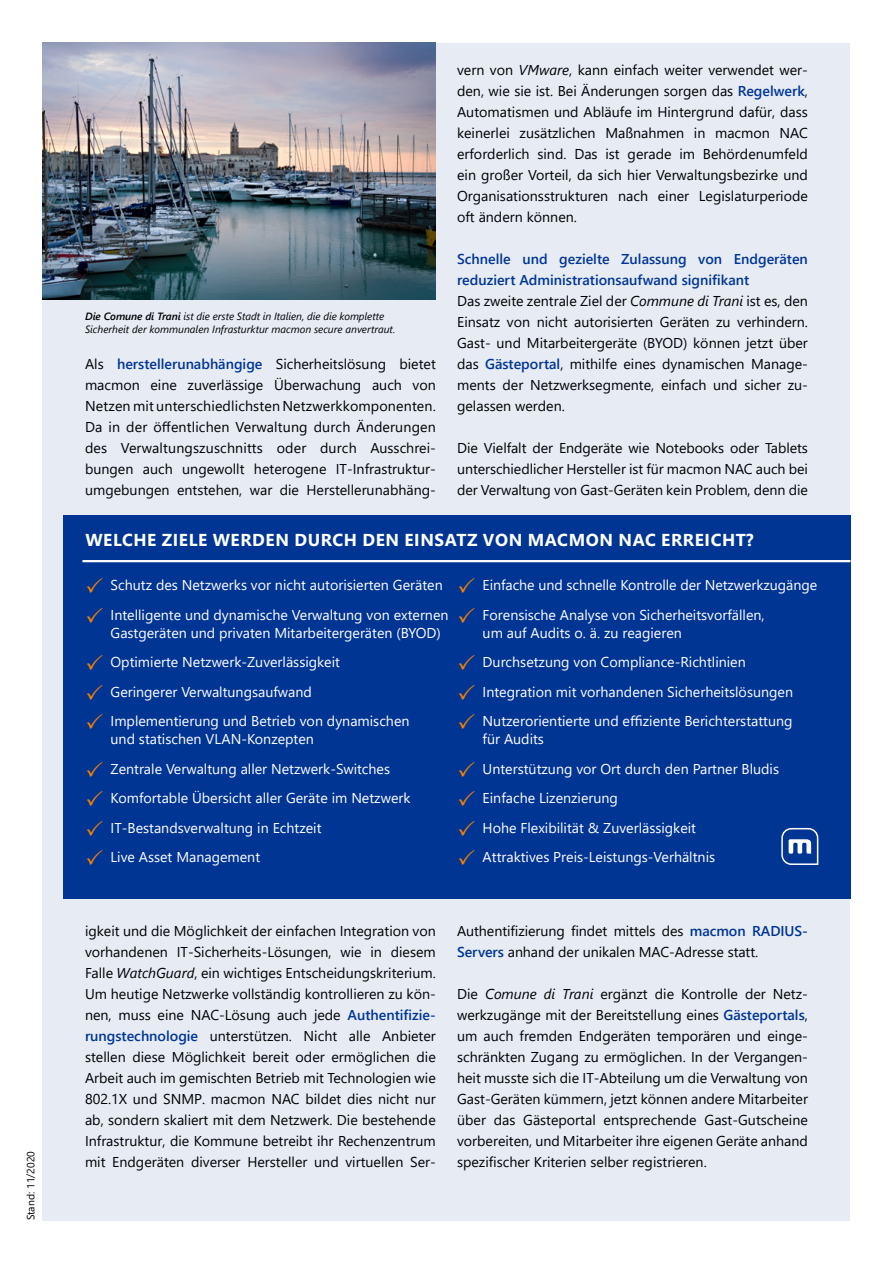
<style>
.page{position:relative;width:893px;height:1263px;background:#fff}
.page>*{position:absolute;margin:0;border:0;box-sizing:border-box;transform-origin:0 0}
.t1{font:700 17.25px "Segoe UI";letter-spacing:.035em;color:#fff}
.t2{font:14.25px/21px "Segoe UI";color:#000;text-align:justify}
.t3{font:14.25px/29.5px "Segoe UI";color:#fff}
.t4{font:italic 10.5px/13.5px "Segoe UI";color:#000}
.t5{font:10.5px "Segoe UI";color:#000}
.s1{font-weight:600}
.s2{font-weight:600;color:#003594}
.s3{font-style:italic}
</style>
<div class="page">
<div style="left:43px;top:43px;width:807px;height:1177px;background:#e6ebf4"></div>
<img style="left:43px;top:43px;width:393px;height:256px">
<div style="left:63px;top:515px;width:787px;height:384px;background:#003594"></div>
<hr style="left:82px;top:560px;width:768px;height:2px;background:#fff">
<svg style="left:781px;top:827px;width:38px;height:38px"></svg>
<p class="t5" style="left:21px;top:1220px;width:71px;rotate:-90deg">Stand: 11/2020</p>
<p class="t4" style="left:85px;top:307px;width:312px"><span class="s1">Die Comune di Trani</span> ist die erste Stadt in Italien, die die komplette<br>Sicherheit der kommunalen Infrasturktur macmon secure anvertraut.</p>
<p class="t2" style="left:85px;top:352px;width:352px">Als <span class="s2">herstellerunabhängige</span> Sicherheitslösung bietet macmon eine zuverlässige Überwachung auch von Netzen mit unterschiedlichsten Netzwerkkomponenten.<br>Da in der öffentlichen Verwaltung durch Änderungen des Verwaltungszuschnitts oder durch Ausschrei&shy;bungen auch ungewollt heterogene IT-Infrastruktur&shy;umgebungen entstehen, war die Herstellerunabhäng-</p>
<p class="t2" style="left:457px;top:58px;width:352px">vern von <span class="s3">VMware</span>, kann einfach weiter verwendet wer&shy;den, wie sie ist. Bei Änderungen sorgen das <span class="s2">Regelwerk</span>, Automatismen und Abläufe im Hintergrund dafür, dass keinerlei zusätzlichen Maßnahmen in macmon NAC erforderlich sind. Das ist gerade im Behördenumfeld ein großer Vorteil, da sich hier Verwaltungsbezirke und Organisationsstrukturen nach einer Legislaturperiode oft ändern können.</p>
<p class="t2" style="left:457px;top:247px;width:352px;text-align:left"><span class="s2">Schnelle und gezielte Zulassung von Endgeräten reduziert Administrationsaufwand signifikant<br></span>Das zweite zentrale Ziel der <span class="s3">Commune di Trani</span> ist es, den Einsatz von nicht autorisierten Geräten zu verhindern.<br>Gast- und Mitarbeitergeräte (BYOD) können jetzt über das <span class="s2">Gästeportal</span>, mithilfe eines dynamischen Manage&shy;ments der Netzwerksegmente, einfach und sicher zu&shy;gelassen werden.</p>
<p class="t2" style="left:457px;top:436px;width:352px">Die Vielfalt der Endgeräte wie Notebooks oder Tablets unterschiedlicher Hersteller ist für macmon NAC auch bei der Verwaltung von Gast-Geräten kein Problem, denn die</p>
<p class="t1" style="left:85px;top:524px;width:670px">WELCHE ZIELE WERDEN DURCH DEN EINSATZ VON MACMON NAC ERREICHT?</p>
<p class="t3" style="left:483px;top:569px;width:336px">Einfache und schnelle Kontrolle der Netzwerkzugänge<br>Forensische Analyse von Sicherheitsvorfällen,</p>
<p class="t3" style="left:483px;top:617px;width:312px">um auf Audits o. ä. zu reagieren<br>Durchsetzung von Compliance-Richtlinien Integration mit vorhandenen Sicherheitslösungen Nutzerorientierte und effiziente Berichterstattung</p>
<p class="t3" style="left:483px;top:723px;width:298px">für Audits<br>Unterstützung vor Ort durch den Partner Bludis<br>Einfache Lizenzierung<br>Hohe Flexibilität &amp; Zuverlässigkeit<br>Attraktives Preis-Leistungs-Verhältnis</p>
<p class="t3" style="left:111px;top:569px;width:339px">Schutz des Netzwerks vor nicht autorisierten Geräten<br>Intelligente und dynamische Verwaltung von externen</p>
<p class="t3" style="left:111px;top:617px;width:332px">Gastgeräten und privaten Mitarbeitergeräten (BYOD)<br>Optimierte Netzwerk-Zuverlässigkeit<br>Geringerer Verwaltungsaufwand<br>Implementierung und Betrieb von dynamischen</p>
<p class="t3" style="left:111px;top:723px;width:301px">und statischen VLAN-Konzepten<br>Zentrale Verwaltung aller Netzwerk-Switches Komfortable Übersicht aller Geräte im Netzwerk IT-Bestandsverwaltung in Echtzeit<br>Live Asset Management</p>
<p class="t2" style="left:85px;top:919px;width:352px">igkeit und die Möglichkeit der einfachen Integration von vorhandenen IT-Sicherheits-Lösungen, wie in diesem Falle <span class="s3">WatchGuard</span>, ein wichtiges Entscheidungskriterium.<br>Um heutige Netzwerke vollständig kontrollieren zu kön&shy;nen, muss eine NAC-Lösung auch jede <span class="s2">Authentifizie&shy;rungstechnologie</span> unterstützen. Nicht alle Anbieter stellen diese Möglichkeit bereit oder ermöglichen die Arbeit auch im gemischten Betrieb mit Technologien wie 802.1X und SNMP. macmon NAC bildet dies nicht nur ab, sondern skaliert mit dem Netzwerk. Die bestehende Infrastruktur, die Kommune betreibt ihr Rechenzentrum mit Endgeräten diverser Hersteller und virtuellen Ser-</p>
<p class="t2" style="left:457px;top:919px;width:352px">Authentifizierung findet mittels des <span class="s2">macmon RADIUS-<br>Servers</span> anhand der unikalen MAC-Adresse statt.</p>
<p class="t2" style="left:457px;top:982px;width:352px">Die <span class="s3">Comune di Trani</span> ergänzt die Kontrolle der Netz&shy;werkzugänge mit der Bereitstellung eines <span class="s2">Gästeportals</span>, um auch fremden Endgeräten temporären und einge&shy;schränkten Zugang zu ermöglichen. In der Vergangen&shy;heit musste sich die IT-Abteilung um die Verwaltung von Gast-Geräten kümmern, jetzt können andere Mitarbeiter über das Gästeportal entsprechende Gast-Gutscheine vorbereiten, und Mitarbeiter ihre eigenen Geräte anhand spezifischer Kriterien selber registrieren.</p>
</div>
